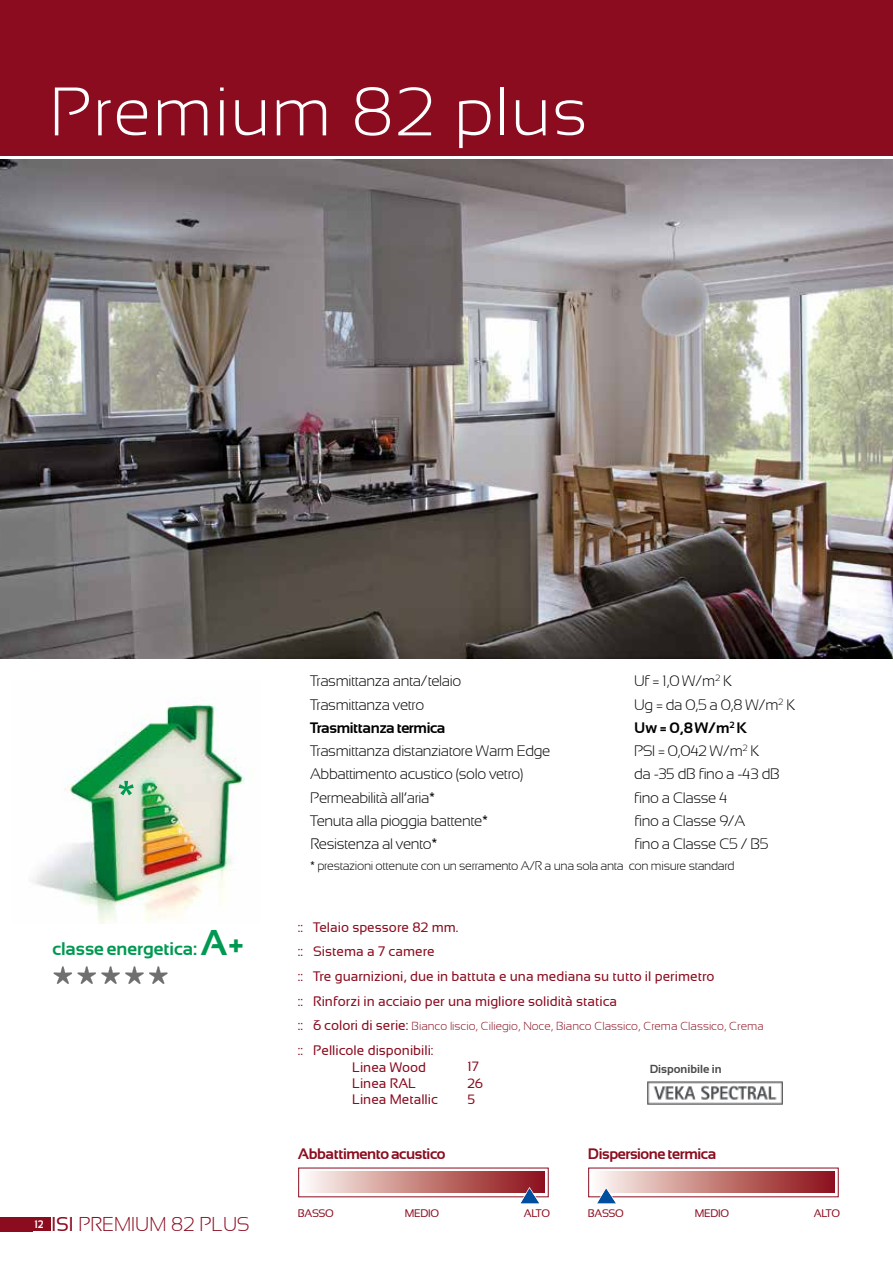
<style>
.page{position:relative;width:893px;height:1263px;background:#fff}
.page>*{position:absolute;margin:0;border:0;box-sizing:border-box;transform-origin:0 0}
.t1{font:300 68.55px "Sansation";letter-spacing:.025em;color:#fff}
.t2{font:300 51px "Sansation";color:#009951}
.t3{font:300 19.95px "Sansation";color:#8b0c1f}
.t4{font:700 18.15px "Sansation";color:#009951}
.t5{font:300 15.15px "Sansation";letter-spacing:-.025em;color:#000}
.t6{font:700 15.15px "Sansation";letter-spacing:-.025em;color:#8b0c1f}
.t7{font:700 15.15px "Sansation";letter-spacing:-.025em;color:#000}
.t8{font:300 15px "Sansation";color:#000}
.t9{font:700 15px "Sansation";color:#000}
.t10{font:13.65px/24.6px "Sansation";color:#8b0c1f}
.t11{font:13.5px/16.5px "Sansation";color:#8b0c1f}
.t12{font:300 12.3px "Sansation";letter-spacing:-.025em;color:#000}
.t13{font:300 11.7px "Sansation";color:#8b0c1f}
.t14{font:700 11.7px "Sansation";color:#4a4a49}
.t15{font:10.95px "Sansation";letter-spacing:-.025em;color:#8b0c1f}
.t16{font:700 10.95px "Sansation";color:#fff;scale:.92 1}
.s1{font-size:35.7px}
.s2{font-weight:700;font-size:10.95px;color:#fff}
.s3{font-weight:400}
.s4{font-weight:400;font-size:13.65px}
</style>
<div class="page">
<div style="left:0;top:1217px;width:33px;height:14px;background:#8b0c1f"></div>
<div style="left:25px;top:1217px;width:25px;height:14px;background:#8b0c1f"></div>
<div style="left:0;top:0;width:893px;height:155px;background:#8b0c1f"></div>
<img style="left:32px;top:704px;width:213px;height:219px">
<div style="left:302px;top:1171px;width:242px;height:22px;background:linear-gradient(to right,#fff8ef,#8c0d12)"></div>
<img style="left:0;top:160px;width:893px;height:498px">
<svg style="left:519px;top:1187px;width:22px;height:17px"></svg>
<div style="left:592px;top:1171px;width:242px;height:22px;background:linear-gradient(to right,#fff8ef,#8c0d12)"></div>
<svg style="left:596px;top:1187px;width:21px;height:17px"></svg>
<svg style="left:54px;top:966px;width:114px;height:18px"></svg>
<img style="left:647px;top:1081px;width:136px;height:24px">
<h1 class="t1" style="left:50px;top:74px;width:539px">Premium 82 plus</h1>
<h2 class="t2" style="left:116px;top:771px;width:22px">*</h2>
<p class="t4" style="left:52px;top:938px;width:193px">classe energetica: <span class="s1">A+</span></p>
<h3 class="t3" style="left:32px;top:1213px;width:219px"><span class="s2">10</span> <span class="s3">isi</span> PREMIUM 82 PLUS</h3>
<p class="t16" style="left:35px;top:1218px;width:11px">12</p>
<p class="t5" style="left:310px;top:673px;width:153px">Trasmittanza anta/telaio</p>
<p class="t5" style="left:634px;top:673px;width:100px">Uf = 1,0 W/m<sup>2</sup> K</p>
<p class="t5" style="left:310px;top:696px;width:116px">Trasmittanza vetro</p>
<p class="t5" style="left:634px;top:696px;width:163px">Ug = da 0,5 a 0,8 W/m<sup>2</sup> K</p>
<p class="t7" style="left:310px;top:719px;width:137px">Trasmittanzatermica</p>
<p class="t7" style="left:634px;top:719px;width:114px">Uw = 0,7 W/m<sup>2</sup> K</p>
<p class="t5" style="left:310px;top:742px;width:242px">Trasmittanza distanziatore Warm Edge</p>
<p class="t5" style="left:634px;top:742px;width:127px">PSI = 0,042 W/m<sup>2</sup> K</p>
<p class="t5" style="left:310px;top:766px;width:215px">Abbattimento acustico (solo vetro)</p>
<p class="t5" style="left:634px;top:766px;width:147px">da -32 dB fino a -49 dB</p>
<p class="t5" style="left:310px;top:789px;width:126px">Permeabilità all’aria*</p>
<p class="t5" style="left:634px;top:789px;width:95px">fino a Classe 4</p>
<p class="t5" style="left:310px;top:812px;width:179px">Tenuta alla pioggia battente*</p>
<p class="t5" style="left:634px;top:812px;width:112px">fino a Classe 9/A</p>
<p class="t5" style="left:310px;top:836px;width:129px">Resistenza al vento*</p>
<p class="t5" style="left:634px;top:836px;width:136px">fino a Classe C5 / B5</p>
<p class="t12" style="left:310px;top:859px;width:426px">* prestazioni ottenute con un serramento A/R a una sola anta con misure standard</p>
<p class="t9" style="left:684px;top:719px;width:11px">8</p>
<p class="t8" style="left:666px;top:766px;width:10px">5</p>
<p class="t8" style="left:750px;top:766px;width:10px">3</p>
<p class="t10" style="left:298px;top:915px;width:418px">:: telaio spessore 82 mm.<br>:: sistema a 7 camere<br>:: tre guarnizioni, due in battuta e una mediana su tutto il perimetro :: rinforzi in acciaio per una migliore solidità statica</p>
<p class="t13" style="left:298px;top:1020px;width:467px"><span class="s4">:: 5 colori di serie:</span> Bianco liscio, Ciliegio, Noce, Bianco Classico, Crema Classico, Crema</p>
<p class="t10" style="left:352px;top:1042px;width:83px;line-height:16.5px;text-indent:-54px">:: Pellicole disponibili: linea Wood</p>
<p class="t11" style="left:313px;top:1017px;width:10px">6</p>
<p class="t10" style="left:467px;top:1054px;width:14px">15</p>
<p class="t11" style="left:467px;top:1058px;width:17px">17<br>26<br>5</p>
<p class="t14" style="left:650px;top:1062px;width:74px">Disponibile in</p>
<p class="t10" style="left:352px;top:1071px;width:66px">linea ral</p>
<p class="t10" style="left:467px;top:1071px;width:13px">17</p>
<p class="t10" style="left:352px;top:1087px;width:87px">linea metallic</p>
<p class="t10" style="left:470px;top:1087px;width:9px">4</p>
<p class="t6" style="left:298px;top:1145px;width:149px">Abbattimentoacustico</p>
<p class="t15" style="left:298px;top:1207px;width:38px">basso</p>
<p class="t15" style="left:405px;top:1207px;width:36px">medio</p>
<p class="t15" style="left:524px;top:1207px;width:28px">alto</p>
<p class="t6" style="left:588px;top:1145px;width:130px">Dispersionetermica</p>
<p class="t15" style="left:588px;top:1207px;width:38px">basso</p>
<p class="t15" style="left:695px;top:1207px;width:36px">medio</p>
<p class="t15" style="left:814px;top:1207px;width:28px">alto</p>
</div>
